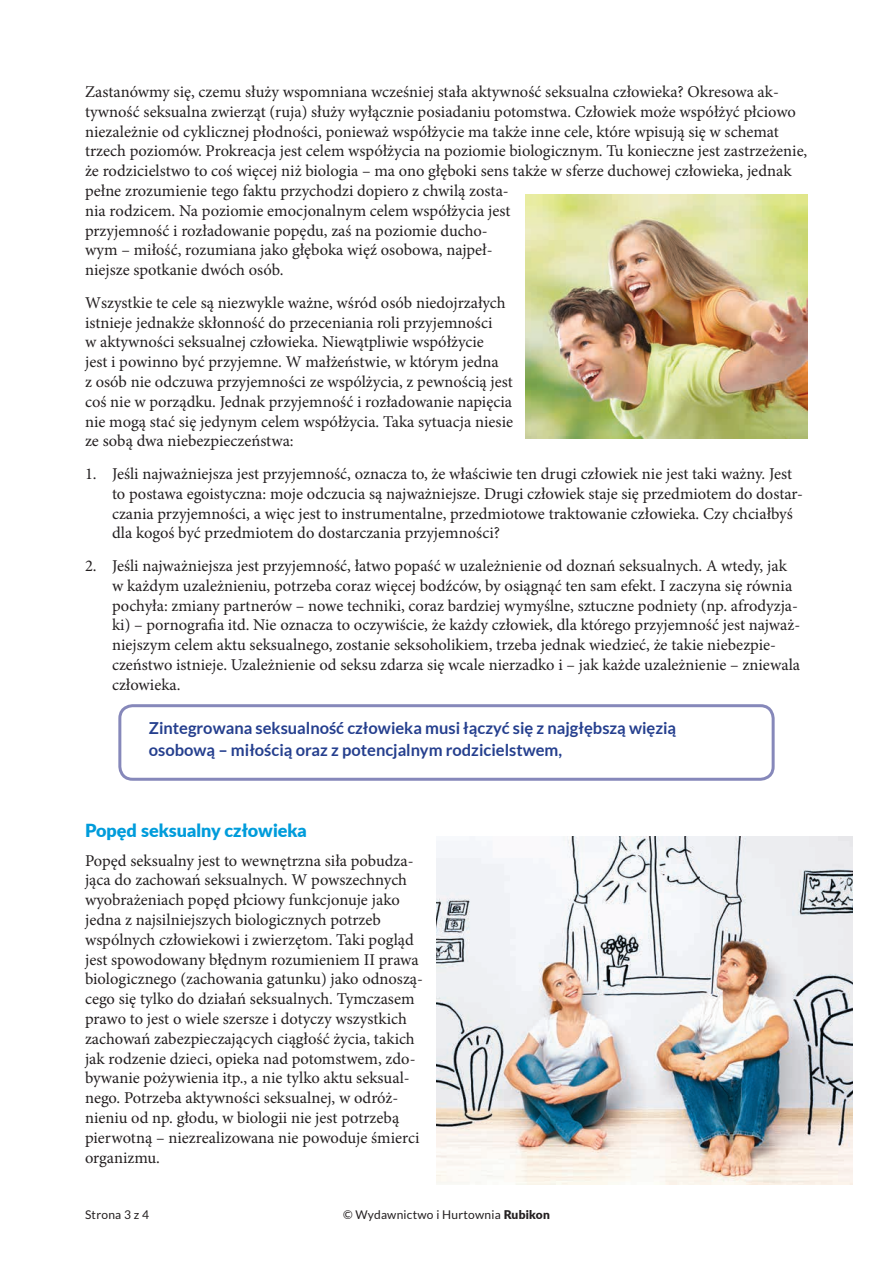
<style>
.page{position:relative;width:893px;height:1263px;background:#fff}
.page>*{position:absolute;margin:0;border:0;box-sizing:border-box;transform-origin:0 0}
.t1{font:900 18px "Lato";color:#009cdb}
.t2{font:16.5px/19.8px "Minion Pro";color:#231f20}
.t3{font:700 16.5px/22.5px "Lato";color:#253f8e}
.t4{font:12px "Lato";letter-spacing:.02em;color:#231f20}
.s1{font-weight:900}
</style>
<div class="page">
<img style="left:526px;top:194px;width:282px;height:245px">
<img style="left:437px;top:837px;width:415px;height:348px">
<div style="left:118px;top:704px;width:657px;height:77px;border:3px solid #8688ba;border-radius:13px"></div>
<p class="t2" style="left:85px;top:82px;width:724px">Zastanówmy się, czemu służy wspomniana wcześniej stała aktywność seksualna człowieka? Okresowa ak&shy;tywność seksualna zwierząt (ruja) służy wyłącznie posiadaniu potomstwa. Człowiek może współżyć płciowo niezależnie od cyklicznej płodności, ponieważ współżycie ma także inne cele, które wpisują się w schemat trzech poziomów. Prokreacja jest celem współżycia na poziomie biologicznym. Tu konieczne jest zastrzeżenie, że rodzicielstwo to coś więcej niż biologia – ma ono głęboki sens także w sferze duchowej człowieka, jednak pełne zrozumienie tego faktu przychodzi dopiero z chwilą zosta-<br>nia rodzicem. Na poziomie emocjonalnym celem współżycia jest<br>przyjemność i rozładowanie popędu, zaś na poziomie ducho-<br>wym – miłość, rozumiana jako głęboka więź osobowa, najpeł-<br>niejsze spotkanie dwóch osób.</p>
<p class="t2" style="left:85px;top:293px;width:430px">Wszystkie te cele są niezwykle ważne, wśród osób niedojrzałych istnieje jednakże skłonność do przeceniania roli przyjemności<br>w aktywności seksualnej człowieka. Niewątpliwie współżycie<br>jest i powinno być przyjemne. W małżeństwie, w którym jedna<br>z osób nie odczuwa przyjemności ze wspólżycia, z pewnością jest coś nie w porządku. Jednak przyjemność i rozładowanie napięcia nie mogą stać się jedynym celem współżycia. Taka sytuacja niesie ze sobą dwa niebezpieczeństwa:</p>
<p class="t2" style="left:112px;top:464px;width:693px;text-indent:-27px">1. Jeśli najważniejsza jest przyjemność, oznacza to, że właściwie ten drugi człowiek nie jest taki ważny. Jest to postawa egoistyczna: moje odczucia są najważniejsze. Drugi człowiek staje się przedmiotem do dostar&shy;czania przyjemności, a więc jest to instrumentalne, przedmiotowe traktowanie człowieka. Czy chciałbyś dla kogoś być przedmiotem do dostarczania przyjemności?</p>
<p class="t2" style="left:112px;top:556px;width:690px;text-indent:-27px">2. Jeśli najważniejsza jest przyjemność, łatwo popaść w uzależnienie od doznań seksualnych. A wtedy, jak w każdym uzależnieniu, potrzeba coraz więcej bodźców, by osiągnąć ten sam efekt. I zaczyna się równia pochyła: zmiany partnerów – nowe techniki, coraz bardziej wymyślne, sztuczne podniety (np. afrodyzja&shy;ki) – pornografia itd. Nie oznacza to oczywiście, że każdy człowiek, dla którego przyjemność jest najważ&shy;niejszym celem aktu seksualnego, zostanie seksoholikiem, trzeba jednak wiedzieć, że takie niebezpie&shy;czeństwo istnieje. Uzależnienie od seksu zdarza się wcale nierzadko i – jak każde uzależnienie – zniewala człowieka.</p>
<p class="t3" style="left:149px;top:716px;width:529px">Zintegrowana seksualność człowieka musi łączyć się z najgłębszą więzią osobową – miłością oraz z potencjalnym rodzicielstwem,</p>
<p class="t1" style="left:85px;top:817px;width:223px">Popęd seksualny człowieka</p>
<p class="t2" style="left:85px;top:850px;width:340px">Popęd seksualny jest to wewnętrzna siła pobudza&shy;jąca do zachowań seksualnych. W powszechnych wyobrażeniach popęd płciowy funkcjonuje jako jedna z najsilniejszych biologicznych potrzeb wspólnych człowiekowi i zwierzętom. Taki pogląd jest spowodowany błędnym rozumieniem II prawa biologicznego (zachowania gatunku) jako odnoszą&shy;cego się tylko do działań seksualnych. Tymczasem prawo to jest o wiele szersze i dotyczy wszystkich zachowań zabezpieczających ciągłość życia, takich jak rodzenie dzieci, opieka nad potomstwem, zdo&shy;bywanie pożywienia itp., a nie tylko aktu seksual&shy;nego. Potrzeba aktywności seksualnej, w odróż&shy;nieniu od np. głodu, w biologii nie jest potrzebą pierwotną – niezrealizowana nie powoduje śmierci organizmu.</p>
<p class="t4" style="left:85px;top:1207px;width:66px">Strona 3 z 4</p>
<p class="t4" style="left:343px;top:1207px;width:208px">© Wydawnictwo i Hurtownia <span class="s1">Rubikon</span></p>
</div>
